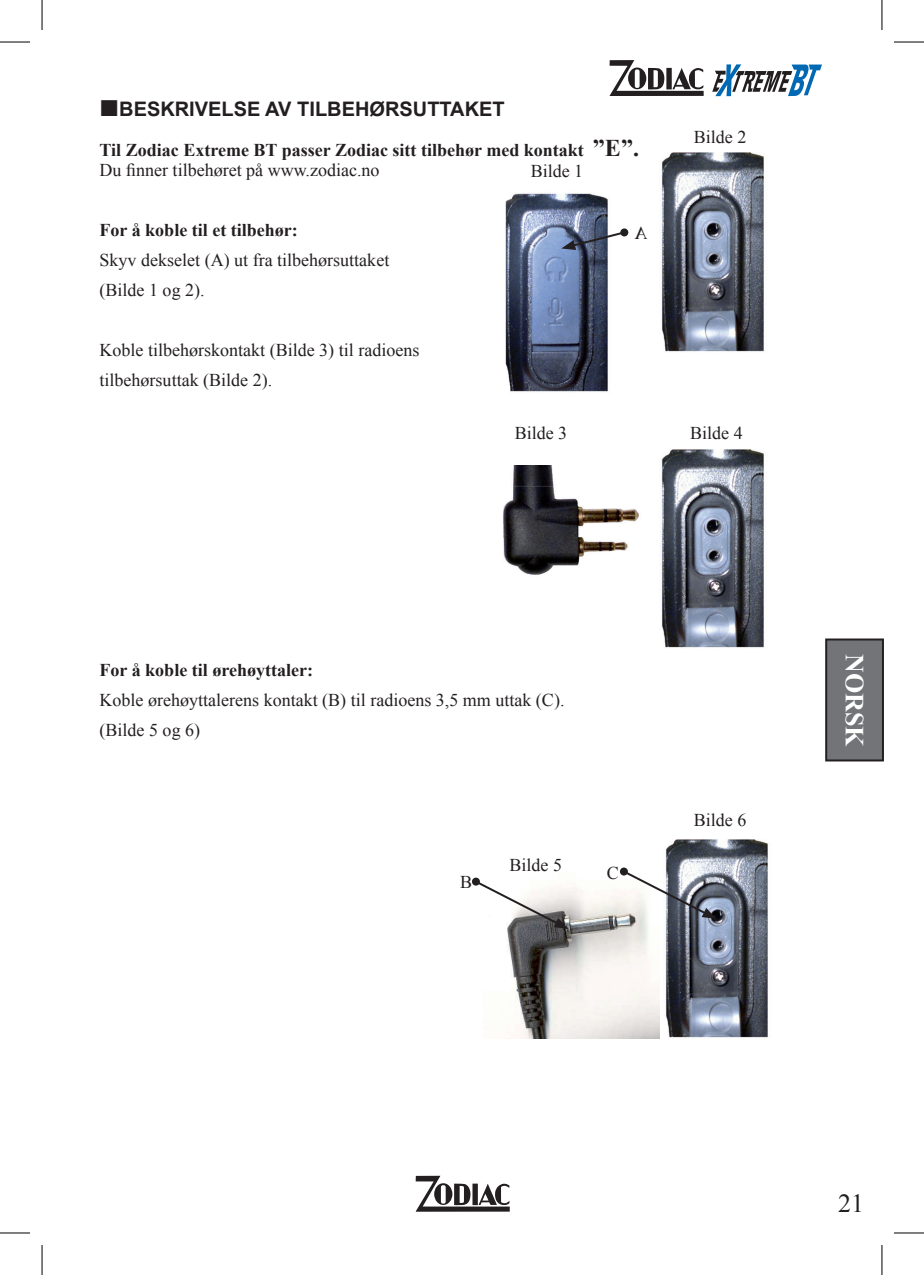
<style>
.page{position:relative;width:924px;height:1275px;background:#fff}
.page>*{position:absolute;margin:0;border:0;box-sizing:border-box;transform-origin:0 0}
.t1{font:700 26px "Times New Roman";color:#fff}
.t2{font:26px "Times New Roman";color:#231f20}
.t3{font:700 20px "Arial";color:#231f20}
.t4{font:18px/30px "Times New Roman";color:#231f20}
.t5{font:700 18px/20px "Times New Roman";color:#231f20}
.s1{font-size:24px}
.s2{font-weight:400}
</style>
<div class="page">
<div style="left:825px;top:639px;width:57px;height:121px;background:#727477"></div>
<div style="left:824px;top:638px;width:59px;height:123px;border:2px solid #231f20"></div>
<svg style="left:609px;top:60px;width:94px;height:36px"></svg>
<svg style="left:712px;top:64px;width:109px;height:32px"></svg>
<svg style="left:415px;top:1175px;width:94px;height:36px"></svg>
<img style="left:505px;top:193px;width:103px;height:199px">
<svg style="left:561px;top:230px;width:65px;height:20px"></svg>
<div style="left:620px;top:228px;width:8px;height:8px;background:#231f20;border-radius:50%"></div>
<img style="left:661px;top:152px;width:103px;height:200px">
<img style="left:661px;top:449px;width:103px;height:199px">
<img style="left:503px;top:466px;width:136px;height:109px">
<img style="left:665px;top:839px;width:103px;height:199px">
<img style="left:506px;top:884px;width:153px;height:155px">
<svg style="left:474px;top:879px;width:94px;height:50px"></svg>
<svg style="left:471px;top:877px;width:8px;height:8px"></svg>
<svg style="left:621px;top:869px;width:95px;height:50px"></svg>
<svg style="left:619px;top:867px;width:8px;height:8px"></svg>
<hr style="left:0;top:42px;width:30px;height:1px;background:#000">
<hr style="left:893px;top:42px;width:30px;height:1px;background:#000">
<hr style="left:0;top:1232px;width:30px;height:1px;background:#000">
<hr style="left:893px;top:1232px;width:30px;height:1px;background:#000">
<hr style="left:42px;top:0;width:1px;height:30px;background:#000">
<hr style="left:42px;top:1245px;width:1px;height:30px;background:#000">
<hr style="left:881px;top:0;width:1px;height:30px;background:#000">
<hr style="left:881px;top:1245px;width:1px;height:30px;background:#000">
<p class="t3" style="left:119px;top:95px;width:387px">BESKRIVELSE AV TILBEHØRSUTTAKET</p>
<p class="t5" style="left:99px;top:139px;width:540px">Til Zodiac Extreme BT passer Zodiac sitt tilbehør med kontakt <span class="s1">”E”.<br></span><span class="s2">Du finner tilbehøret på www.zodiac.no</span></p>
<p class="t4" style="left:530px;top:155px;width:54px">Bilde 1</p>
<p class="t5" style="left:99px;top:219px;width:200px">For å koble til et tilbehør:</p>
<p class="t4" style="left:99px;top:244px;width:291px">Skyv dekselet (A) ut fra tilbehørsuttaket (Bilde 1 og 2).</p>
<p class="t4" style="left:99px;top:334px;width:321px">Koble tilbehørskontakt (Bilde 3) til radioens tilbehørsuttak (Bilde 2).</p>
<p class="t4" style="left:693px;top:122px;width:54px">Bilde 2</p>
<p class="t4" style="left:514px;top:417px;width:54px">Bilde 3</p>
<p class="t4" style="left:689px;top:417px;width:54px">Bilde 4</p>
<p class="t5" style="left:99px;top:659px;width:215px">For å koble til ørehøyttaler:</p>
<p class="t4" style="left:99px;top:684px;width:466px">Koble ørehøyttalerens kontakt (B) til radioens 3,5 mm uttak (C). (Bilde 5 og 6)</p>
<p class="t4" style="left:460px;top:867px;width:14px">B</p>
<p class="t4" style="left:509px;top:850px;width:54px">Bilde 5</p>
<p class="t4" style="left:606px;top:857px;width:14px">C</p>
<p class="t4" style="left:693px;top:804px;width:54px">Bilde 6</p>
<h1 class="t1" style="left:872px;top:654px;width:94px;rotate:90deg">NORSK</h1>
<h1 class="t2" style="left:837px;top:1185px;width:27px">21</h1>
</div>
